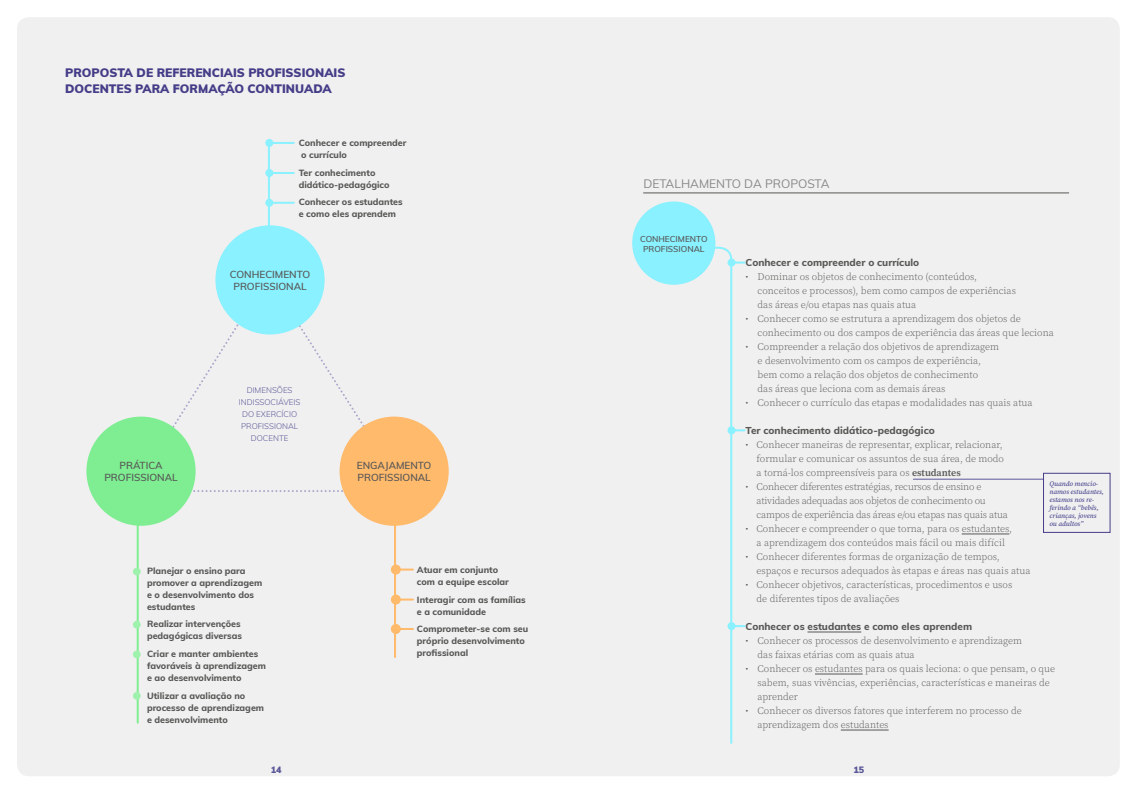
<style>
.page{position:relative;width:1134px;height:794px;background:#fff}
.page>*{position:absolute;margin:0;border:0;box-sizing:border-box;transform-origin:0 0}
.PD_corpo_indent{font:900 12px/16px "Muli";color:#453d88}
.PD_corpo_indent-2{font:12px "Muli";color:#878787}
.t1{font:300 10px/14px "Source Serif Pro";color:#575756}
.t2{font:300 10px/14px "Source Serif Pro";letter-spacing:-.02em;color:#575756}
.PD_corpo_indent-3{font:800 10px "Muli";color:#575756}
.PD_corpo_indent-4{font:600 10px/12px "Muli";color:#575756;text-align:center}
.PD_corpo_indent-5{font:800 9px/12px "Muli";color:#575756}
.t3{font:900 9px "Muli";color:#5a5798}
.PD_corpo_indent-6{font:600 8.4px/9.9px "Muli";color:#575756;text-align:center}
.PD_corpo_indent-7{font:300 8px/12px "Muli";color:#5a5798;text-align:center}
.Estilo_de_parágrafo{font:italic 600 7px/8px "Source Serif Pro";letter-spacing:-.01em;color:#5a5798}
.s1{font-weight:600}
</style>
<div class="page">
<div style="left:17px;top:17px;width:1103px;height:759px;background:#f0f0f0;border-radius:12px"></div>
<hr style="left:268px;top:143px;width:2px;height:147px;background:#89f1ff">
<hr style="left:137px;top:487px;width:2px;height:235px;background:#7fee92">
<hr style="left:962px;top:534px;width:47px;height:1px;background:#575756">
<hr style="left:807px;top:632px;width:54px;height:1px;background:#575756">
<hr style="left:815px;top:674px;width:48px;height:1px;background:#575756">
<hr style="left:841px;top:730px;width:48px;height:1px;background:#575756">
<hr style="left:269px;top:172px;width:25px;height:2px;background:#89f1ff">
<div style="left:265px;top:169px;width:8px;height:8px;background:#89f1ff;border-radius:50%"></div>
<hr style="left:269px;top:202px;width:25px;height:2px;background:#89f1ff">
<div style="left:265px;top:199px;width:8px;height:8px;background:#89f1ff;border-radius:50%"></div>
<div style="left:392px;top:566px;width:7px;height:6px;background:#ffba6c;border-radius:50%"></div>
<svg style="left:401px;top:568px;width:12px;height:2px"></svg>
<div style="left:391px;top:564px;width:10px;height:10px;border:2px solid #ffba6c;border-radius:50%"></div>
<div style="left:392px;top:596px;width:7px;height:6px;background:#ffba6c;border-radius:50%"></div>
<svg style="left:401px;top:598px;width:12px;height:2px"></svg>
<div style="left:391px;top:594px;width:10px;height:10px;border:2px solid #ffba6c;border-radius:50%"></div>
<div style="left:392px;top:625px;width:7px;height:7px;background:#ffba6c;border-radius:50%"></div>
<svg style="left:401px;top:628px;width:12px;height:2px"></svg>
<div style="left:391px;top:624px;width:10px;height:10px;border:2px solid #ffba6c;border-radius:50%"></div>
<div style="left:133px;top:568px;width:7px;height:7px;background:#9ff2ad;border-radius:50%"></div>
<div style="left:133px;top:568px;width:8px;height:7px;border:1px solid #9ff2ad;border-radius:50%"></div>
<div style="left:133px;top:621px;width:7px;height:7px;background:#9ff2ad;border-radius:50%"></div>
<div style="left:133px;top:621px;width:8px;height:7px;border:1px solid #9ff2ad;border-radius:50%"></div>
<div style="left:133px;top:651px;width:7px;height:7px;background:#9ff2ad;border-radius:50%"></div>
<div style="left:133px;top:650px;width:8px;height:8px;border:1px solid #9ff2ad;border-radius:50%"></div>
<div style="left:133px;top:692px;width:7px;height:7px;background:#9ff2ad;border-radius:50%"></div>
<div style="left:133px;top:692px;width:8px;height:7px;border:1px solid #9ff2ad;border-radius:50%"></div>
<hr style="left:269px;top:142px;width:25px;height:2px;background:#89f1ff">
<div style="left:265px;top:139px;width:8px;height:8px;background:#89f1ff;border-radius:50%"></div>
<hr style="left:913px;top:479px;width:130px;height:1px;background:#5a5798">
<div style="left:1043px;top:473px;width:67px;height:59px;border:1px solid #453d88"></div>
<svg style="left:157px;top:292px;width:221px;height:200px"></svg>
<div style="left:87px;top:417px;width:108px;height:108px;background:#7fee92;border-radius:50%"></div>
<div style="left:86px;top:416px;width:110px;height:110px;border:2px solid #7fee92;border-radius:50%"></div>
<div style="left:216px;top:226px;width:108px;height:108px;background:#89f1ff;border-radius:50%"></div>
<div style="left:215px;top:225px;width:110px;height:109px;border:2px solid #89f1ff;border-radius:50%"></div>
<div style="left:340px;top:417px;width:108px;height:108px;background:#ffba6c;border-radius:50%"></div>
<div style="left:340px;top:416px;width:109px;height:110px;border:2px solid #ffba6c;border-radius:50%"></div>
<hr style="left:394px;top:506px;width:2px;height:151px;background:#ffba6c">
<svg style="left:680px;top:246px;width:65px;height:498px"></svg>
<div style="left:633px;top:202px;width:82px;height:82px;background:#89f1ff;border-radius:50%"></div>
<hr style="left:643px;top:193px;width:426px;height:1px;background:#575756">
<p class="PD_corpo_indent" style="left:65px;top:64px;width:282px">PROPOSTA DE REFERENCIAIS PROFISSIONAIS<br>DOCENTES PARA FORMAÇÃO CONTINUADA</p>
<p class="PD_corpo_indent-5" style="left:299px;top:136px;width:109px">Conhecer e compreender o currículo</p>
<p class="PD_corpo_indent-5" style="left:299px;top:166px;width:92px">Ter conhecimento didático-pedagógico</p>
<p class="PD_corpo_indent-5" style="left:299px;top:196px;width:106px">Conhecer os estudantes e como eles aprendem</p>
<p class="PD_corpo_indent-4" style="left:230px;top:268px;width:82px">CONHECIMENTO<br>PROFISSIONAL</p>
<p class="PD_corpo_indent-4" style="left:104px;top:459px;width:75px">PRÁTICA<br>PROFISSIONAL</p>
<p class="PD_corpo_indent-7" style="left:239px;top:383px;width:63px">DIMENSÕES<br>INDISSOCIÁVEIS<br>DO EXERCÍCIO<br>PROFISSIONAL<br>DOCENTE</p>
<p class="PD_corpo_indent-5" style="left:147px;top:564px;width:117px">Planejar o ensino para promover a aprendizagem e o desenvolvimento dos estudantes</p>
<p class="PD_corpo_indent-5" style="left:147px;top:617px;width:96px">Realizar intervenções pedagógicas diversas</p>
<p class="PD_corpo_indent-5" style="left:147px;top:647px;width:120px">Criar e manter ambientes favoráveis à aprendizagem e ao desenvolvimento</p>
<p class="PD_corpo_indent-5" style="left:147px;top:689px;width:119px">Utilizar a avaliação no processo de aprendizagem e desenvolvimento</p>
<p class="PD_corpo_indent-4" style="left:357px;top:459px;width:76px;text-align:left">ENGAJAMENTO<br>PROFISSIONAL</p>
<p class="PD_corpo_indent-5" style="left:417px;top:563px;width:93px">Atuar em conjunto com a equipe escolar</p>
<p class="PD_corpo_indent-5" style="left:417px;top:593px;width:110px">Interagir com as famílias e a comunidade</p>
<p class="PD_corpo_indent-5" style="left:417px;top:622px;width:113px">Comprometer-se com seu próprio desenvolvimento profissional</p>
<p class="PD_corpo_indent-2" style="left:643px;top:175px;width:188px">DETALHAMENTO DA PROPOSTA</p>
<p class="PD_corpo_indent-6" style="left:640px;top:234px;width:69px">CONHECIMENTO<br>PROFISSIONAL</p>
<p class="PD_corpo_indent-3" style="left:746px;top:255px;width:175px">Conhecer e compreender o currículo</p>
<p class="t1" style="left:758px;top:270px;width:260px;text-indent:-12px">• Dominar os objetos de conhecimento (conteúdos, conceitos e processos), bem como campos de experiências das áreas e/ou etapas nas quais atua</p>
<p class="t1" style="left:758px;top:312px;width:298px;text-indent:-12px">• Conhecer como se estrutura a aprendizagem dos objetos de conhecimento ou dos campos de experiência das áreas que leciona</p>
<p class="t1" style="left:758px;top:340px;width:243px;text-indent:-12px">• Compreender a relação dos objetivos de aprendizagem e desenvolvimento com os campos de experiência, bem como a relação dos objetos de conhecimento<br>das áreas que leciona com as demais áreas</p>
<p class="t1" style="left:746px;top:396px;width:288px">• Conhecer o currículo das etapas e modalidades nas quais atua</p>
<p class="PD_corpo_indent-3" style="left:746px;top:423px;width:191px">Ter conhecimento didático-pedagógico</p>
<p class="t1" style="left:757px;top:438px;width:249px;text-indent:-11px">• Conhecer maneiras de representar, explicar, relacionar, formular e comunicar os assuntos de sua área, de modo a torná-los compreensíveis para os <span class="s1">estudantes</span></p>
<p class="t2" style="left:757px;top:480px;width:253px;text-indent:-11px">• Conhecer diferentes estratégias, recursos de ensino e atividades adequadas aos objetos de conhecimento ou campos de experiência das áreas e/ou etapas nas quais atua</p>
<p class="t1" style="left:746px;top:522px;width:268px;text-align:center">• Conhecer e compreender o que torna, para os estudantes, a aprendizagem dos conteúdos mais fácil ou mais difícil</p>
<p class="t1" style="left:757px;top:550px;width:275px;text-indent:-11px">• Conhecer diferentes formas de organização de tempos, espaços e recursos adequados às etapas e áreas nas quais atua</p>
<p class="t1" style="left:757px;top:578px;width:257px;text-indent:-11px">• Conhecer objetivos, características, procedimentos e usos de diferentes tipos de avaliações</p>
<p class="PD_corpo_indent-3" style="left:746px;top:619px;width:228px">Conhecer os estudantes e como eles aprendem</p>
<p class="t1" style="left:758px;top:634px;width:266px;text-indent:-12px">• Conhecer os processos de desenvolvimento e aprendizagem das faixas etárias com as quais atua</p>
<p class="t1" style="left:758px;top:662px;width:299px;text-indent:-12px">• Conhecer os estudantes para os quais leciona: o que pensam, o que sabem, suas vivências, experiências, características e maneiras de aprender</p>
<p class="t1" style="left:758px;top:704px;width:266px;text-indent:-12px">• Conhecer os diversos fatores que interferem no processo de aprendizagem dos estudantes</p>
<p class="Estilo_de_parágrafo" style="left:1049px;top:480px;width:56px">Quando mencio&shy;namos estudantes, estamos nos re&shy;ferindo a “bebês, crianças, jovens ou adultos”</p>
<p class="t3" style="left:271px;top:763px;width:12px">14</p>
<p class="t3" style="left:854px;top:763px;width:12px">15</p>
</div>
